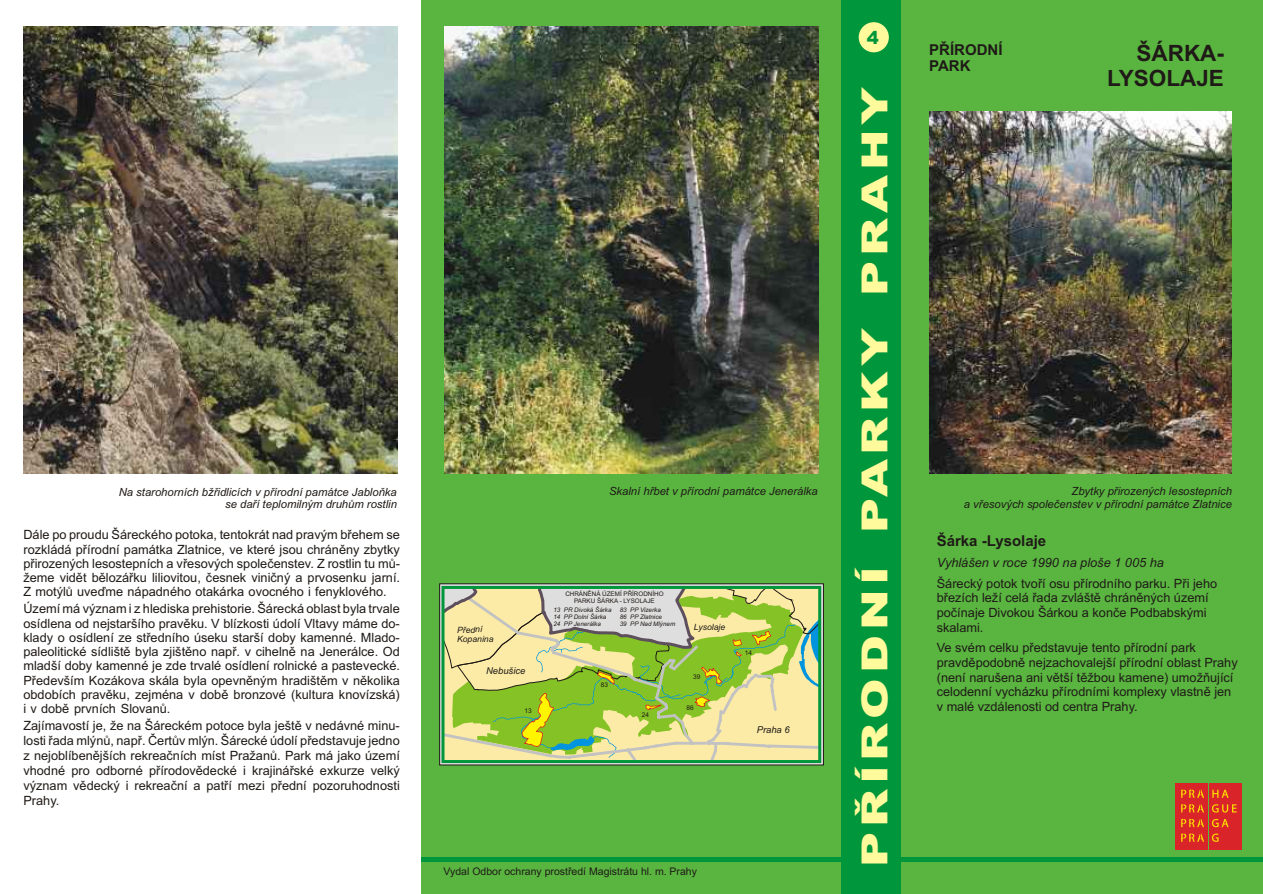
<style>
.page{position:relative;width:1263px;height:894px;background:#fff}
.page>*{position:absolute;margin:0;border:0;box-sizing:border-box;transform-origin:0 0}
.t1{font:900 36px "Arial";letter-spacing:.1em;color:#fffa9c;scale:1.35 1}
.t2{font:700 22.5px/25.2px "Arial";color:#1f1a17;text-align:right}
.t3{font:900 18px "Arial";color:#00963b}
.t4{font:700 15px/16.8px "Arial";color:#1f1a17}
.t5{font:12.75px/14.2px "Arial";color:#1f1a17;text-align:justify}
.t6{font:italic 12.75px "Arial";color:#1f1a17}
.t7{font:italic 11.25px/12.6px "Arial";color:#1f1a17;text-align:right}
.t8{font:10.5px "Arial";color:#1f1a17}
.t9{font:italic 9.45px "Arial";color:#1f1a17}
.t10{font:italic 8.55px/9.6px "Arial";color:#1f1a17}
.t11{font:6.45px "Arial";color:#1f1a17}
.t12{font:italic 6.3px/7.1px "Arial";color:#1f1a17}
.t13{font:6.3px/7.1px "Arial";color:#1f1a17;text-align:center}
</style>
<div class="page">
<img style="left:23px;top:27px;width:374px;height:446px">
<div style="left:421px;top:0;width:842px;height:894px;background:#59b540"></div>
<div style="left:842px;top:0;width:59px;height:894px;background:#00963b"></div>
<div style="left:421px;top:857px;width:842px;height:5px;background:#00963b"></div>
<div style="left:1175px;top:783px;width:32px;height:67px;background:#d92429"></div>
<div style="left:1209px;top:783px;width:32px;height:67px;background:#d92429"></div>
<svg style="left:1181px;top:790px;width:23px;height:8px"></svg>
<svg style="left:1212px;top:790px;width:17px;height:8px"></svg>
<svg style="left:1181px;top:804px;width:23px;height:8px"></svg>
<svg style="left:1212px;top:804px;width:25px;height:9px"></svg>
<svg style="left:1181px;top:819px;width:23px;height:8px"></svg>
<svg style="left:1212px;top:819px;width:17px;height:8px"></svg>
<svg style="left:1181px;top:834px;width:23px;height:8px"></svg>
<svg style="left:1212px;top:834px;width:7px;height:8px"></svg>
<svg style="left:439px;top:584px;width:385px;height:181px;background:#a7ad9e"></svg>
<svg style="left:446px;top:590px;width:371px;height:168px;background:#c6d47e"></svg>
<div style="left:442px;top:586px;width:379px;height:177px;border:3px solid #00963b"></div>
<div style="left:859px;top:22px;width:30px;height:30px;background:#fffa9c;border-radius:50%"></div>
<img style="left:930px;top:112px;width:302px;height:361px">
<img style="left:444px;top:27px;width:374px;height:446px">
<p class="t7" style="left:119px;top:486px;width:280px">Na starohorních bžøidlicích v pøírodní památce Jabloòka se daøí teplomilným druhùm rostlin</p>
<p class="t5" style="left:23px;top:529px;width:378px">Dále po proudu Šáreckého potoka, tentokrát nad pravým bøehem se rozkládá pøírodní památka Zlatnice, ve které jsou chránìny zbytky pøirozených lesostepních a vøesových spoleèenstev. Z rostlin tu mù&shy;žeme vidìt bìlozáøku liliovitou, èesnek vinièný a prvosenku jarní.<br>Z motýlù uveïme nápadného otakárka ovocného i fenyklového.</p>
<p class="t5" style="left:23px;top:603px;width:378px">Území má význam i z hlediska prehistorie. Šárecká oblast byla trvale osídlena od nejstaršího pravìku. V blízkosti údolí Vltavy máme do&shy;klady o osídlení ze støedního úseku starší doby kamenné. Mlado&shy;paleolitické sídlištì byla zjištìno napø. v cihelnì na Jenerálce. Od mladší doby kamenné je zde trvalé osídlení rolnické a pastevecké.<br>Pøedevším Kozákova skála byla opevnìným hradištìm v nìkolika obdobích pravìku, zejména v dobì bronzové (kultura knovízská) i v dobì prvních Slovanù.</p>
<p class="t5" style="left:23px;top:719px;width:378px;line-height:15px">Zajímavostí je, že na Šáreckém potoce byla ještì v nedávné minu&shy;losti øada mlýnù, napø. Èertùv mlýn. Šárecké údolí pøedstavuje jedno z nejoblíbenìjších rekreaèních míst Pražanù. Park má jako území vhodné pro odborné pøírodovìdecké i krajináøské exkurze velký význam vìdecký i rekreaèní a patøí mezi pøední pozoruhodnosti Prahy.</p>
<h3 class="t3" style="left:867px;top:31px;width:14px">4</h3>
<h2 class="t2" style="left:1107px;top:43px;width:118px">ŠÁRKA-<br>LYSOLAJE</h2>
<p class="t4" style="left:929px;top:42px;width:75px">PØÍRODNÍ<br>PARK</p>
<h1 class="t1" style="left:862px;top:867px;width:580px;rotate:-90deg">PØÍRODNÍ PARKY PRAHY</h1>
<p class="t7" style="left:609px;top:486px;width:210px">Skalní høbet v pøírodní památce Jenerálka</p>
<p class="t7" style="left:964px;top:486px;width:270px">Zbytky pøirozených lesostepních<br>a vøesových spoleèenstev v pøírodní památce Zlatnice</p>
<p class="t4" style="left:937px;top:533px;width:111px">Šárka -Lysolaje</p>
<p class="t6" style="left:937px;top:558px;width:229px">Vyhlášen v roce 1990 na ploše 1 005 ha</p>
<p class="t5" style="left:937px;top:577px;width:282px;line-height:14.7px;text-align:left">Šárecký potok tvoøí osu pøírodního parku. Pøi jeho bøezích leží celá øada zvláštì chránìných území poèínaje Divokou Šárkou a konèe Podbabskými skalami.</p>
<p class="t5" style="left:937px;top:642px;width:302px;line-height:14.7px;text-align:left">Ve svém celku pøedstavuje tento pøírodní park pravdìpodobnì nejzachovalejší pøírodní oblast Prahy (není narušena ani vìtší tìžbou kamene) umožòující celodenní vycházku pøírodními komplexy vlastnì jen v malé vzdálenosti od centra Prahy.</p>
<p class="t13" style="left:565px;top:591px;width:100px">CHRÁNÌNÁ ÚZEMÍ PØÍRODNÍHO<br>PARKU ŠÁRKA - LYSOLAJE</p>
<p class="t12" style="left:553px;top:606px;width:60px">13 PR Divoká Šárka<br>14 PP Dolní Šárka<br>24 PP Jenerálka</p>
<p class="t12" style="left:620px;top:607px;width:57px">83 PP Vizerka<br>86 PP Zlatnice<br>39 PP Nad Mlýnem</p>
<p class="t10" style="left:457px;top:625px;width:38px">Pøední<br>Kopanina</p>
<p class="t10" style="left:694px;top:623px;width:33px">Lysolaje</p>
<p class="t11" style="left:745px;top:650px;width:9px">14</p>
<p class="t9" style="left:486px;top:667px;width:41px">Nebušice</p>
<p class="t11" style="left:693px;top:674px;width:9px">39</p>
<p class="t11" style="left:601px;top:683px;width:9px">83</p>
<p class="t11" style="left:687px;top:705px;width:9px">86</p>
<p class="t11" style="left:525px;top:708px;width:9px">13</p>
<p class="t11" style="left:642px;top:712px;width:9px">24</p>
<p class="t9" style="left:757px;top:726px;width:34px">Praha 6</p>
<p class="t8" style="left:444px;top:867px;width:255px">Vydal Odbor ochrany prostøedí Magistrátu hl. m. Prahy</p>
</div>
